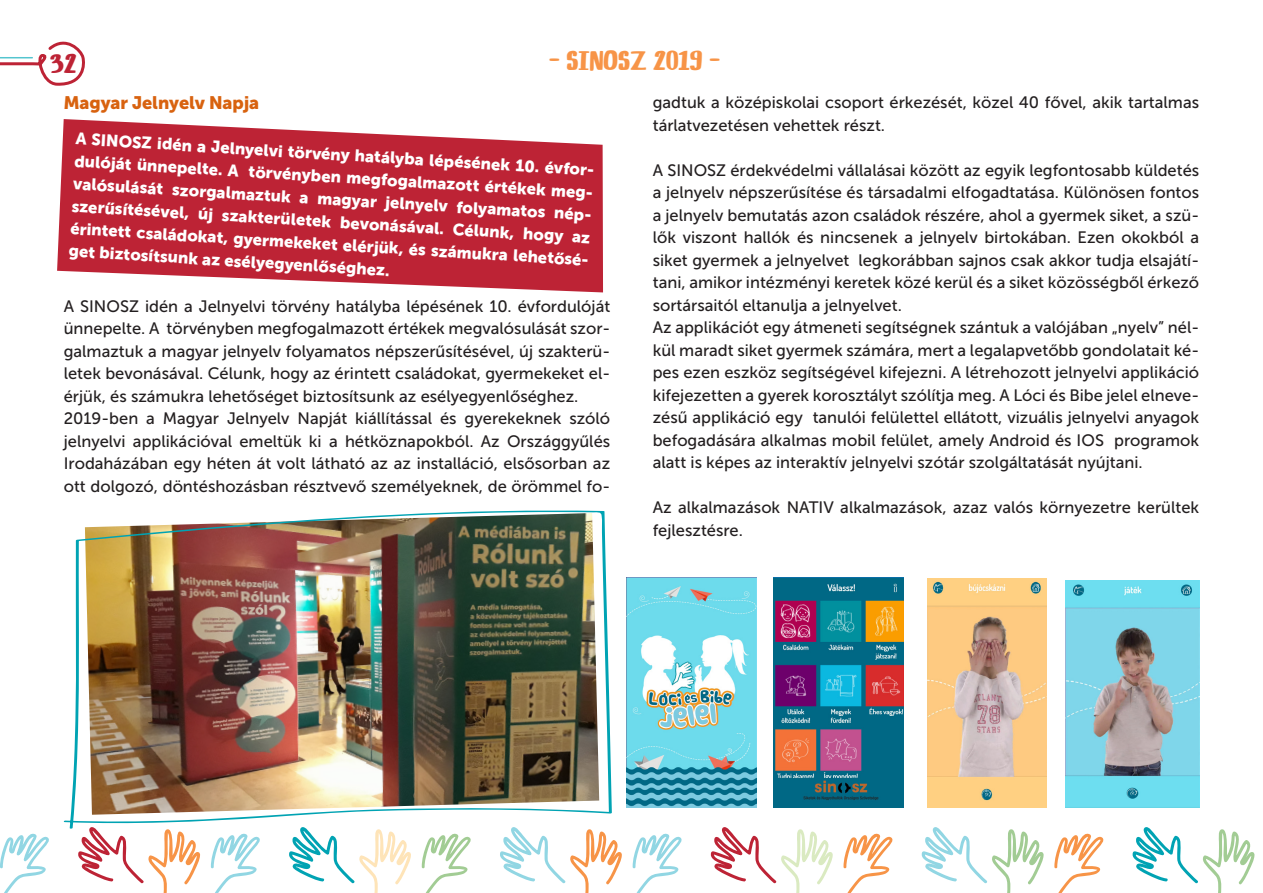
<style>
.page{position:relative;width:1263px;height:893px;background:#fff}
.page>*{position:absolute;margin:0;border:0;box-sizing:border-box;transform-origin:0 0}
.t1{font:700 27px "Recipe Daily";color:#f79447}
.t2{font:700 27px "Recipe Daily";color:#bd2335}
.kis_cim{font:18px "Museo Sans Cyrl 900";color:#d8620f}
.kenyer{font:16.5px/22.5px "Museo Sans 500";color:#231f20;text-align:justify}
.kenyer-2{font:16.5px/22.4px "Museo Sans Cyrl 900";color:#fff;text-align:justify}
</style>
<div class="page">
<svg style="left:0;top:41px;width:85px;height:45px"></svg>
<hr style="left:0;top:57px;width:32px;height:1px;background:#54c5cf">
<svg style="left:1132px;top:827px;width:122px;height:66px"></svg>
<svg style="left:1054px;top:833px;width:50px;height:60px"></svg>
<svg style="left:921px;top:827px;width:123px;height:66px"></svg>
<svg style="left:843px;top:833px;width:50px;height:60px"></svg>
<svg style="left:710px;top:827px;width:123px;height:66px"></svg>
<svg style="left:632px;top:833px;width:50px;height:60px"></svg>
<svg style="left:500px;top:829px;width:122px;height:64px"></svg>
<svg style="left:422px;top:833px;width:49px;height:60px"></svg>
<svg style="left:289px;top:829px;width:122px;height:64px"></svg>
<svg style="left:211px;top:833px;width:49px;height:60px"></svg>
<svg style="left:78px;top:829px;width:122px;height:64px"></svg>
<svg style="left:0;top:833px;width:49px;height:60px"></svg>
<svg style="left:57px;top:119px;width:546px;height:173px;background:#c64151"></svg>
<img style="left:928px;top:578px;width:118px;height:230px">
<img style="left:63px;top:510px;width:549px;height:319px">
<img style="left:627px;top:577px;width:129px;height:231px">
<img style="left:1066px;top:580px;width:133px;height:228px">
<img style="left:774px;top:578px;width:129px;height:230px">
<h1 class="t1" style="left:549px;top:47px;width:172px">_ SINOSZ 2019 _</h1>
<h1 class="t2" style="left:50px;top:49px;width:28px">32</h1>
<p class="kis_cim" style="left:64px;top:93px;width:197px">Magyar Jelnyelv Napja</p>
<p class="kenyer" style="left:653px;top:91px;width:548px">gadtuk a középiskolai csoport érkezését, közel 40 fővel, akik tartalmas tárlatvezetésen vehettek részt.</p>
<p class="kenyer" style="left:653px;top:159px;width:548px">A SINOSZ érdekvédelmi vállalásai között az egyik legfontosabb küldetés a jelnyelv népszerűsítése és társadalmi elfogadtatása. Különösen fontos a jelnyelv bemutatás azon családok részére, ahol a gyermek siket, a szü&shy;lők viszont hallók és nincsenek a jelnyelv birtokában. Ezen okokból a siket gyermek a jelnyelvet legkorábban sajnos csak akkor tudja elsajátí&shy;tani, amikor intézményi keretek közé kerül és a siket közösségből érkező sortársaitól eltanulja a jelnyelvet.</p>
<p class="kenyer" style="left:653px;top:316px;width:548px">Az applikációt egy átmeneti segítségnek szántuk a valójában „nyelv” nél&shy;kül maradt siket gyermek számára, mert a legalapvetőbb gondolatait ké&shy;pes ezen eszköz segítségével kifejezni. A létrehozott jelnyelvi applikáció kifejezetten a gyerek korosztályt szólítja meg. A Lóci és Bibe jelel elneve&shy;zésű applikáció egy tanulói felülettel ellátott, vizuális jelnyelvi anyagok befogadására alkalmas mobil felület, amely Android és IOS programok alatt is képes az interaktív jelnyelvi szótár szolgáltatását nyújtani.</p>
<p class="kenyer" style="left:653px;top:496px;width:548px">Az alkalmazások NATIV alkalmazások, azaz valós környezetre kerültek fejlesztésre.</p>
<p class="kenyer-2" style="left:75px;top:129px;width:523px;rotate:3deg">A SINOSZ idén a Jelnyelvi törvény hatályba lépésének 10. évfor&shy;dulóját ünnepelte. A törvényben megfogalmazott értékek meg&shy;valósulását szorgalmaztuk a magyar jelnyelv folyamatos nép&shy;szerűsítésével, új szakterületek bevonásával. Célunk, hogy az érintett családokat, gyermekeket elérjük, és számukra lehetősé&shy;get biztosítsunk az esélyegyenlőséghez.</p>
<p class="kenyer" style="left:64px;top:295px;width:548px">A SINOSZ idén a Jelnyelvi törvény hatályba lépésének 10. évfordulóját ünnepelte. A törvényben megfogalmazott értékek megvalósulását szor&shy;galmaztuk a magyar jelnyelv folyamatos népszerűsítésével, új szakterü&shy;letek bevonásával. Célunk, hogy az érintett családokat, gyermekeket el&shy;érjük, és számukra lehetőséget biztosítsunk az esélyegyenlőséghez.</p>
<p class="kenyer" style="left:64px;top:407px;width:548px">2019-ben a Magyar Jelnyelv Napját kiállítással és gyerekeknek szóló jelnyelvi applikációval emeltük ki a hétköznapokból. Az Országgyűlés Irodaházában egy héten át volt látható az az installáció, elsősorban az ott dolgozó, döntéshozásban résztvevő személyeknek, de örömmel fo-</p>
</div>
